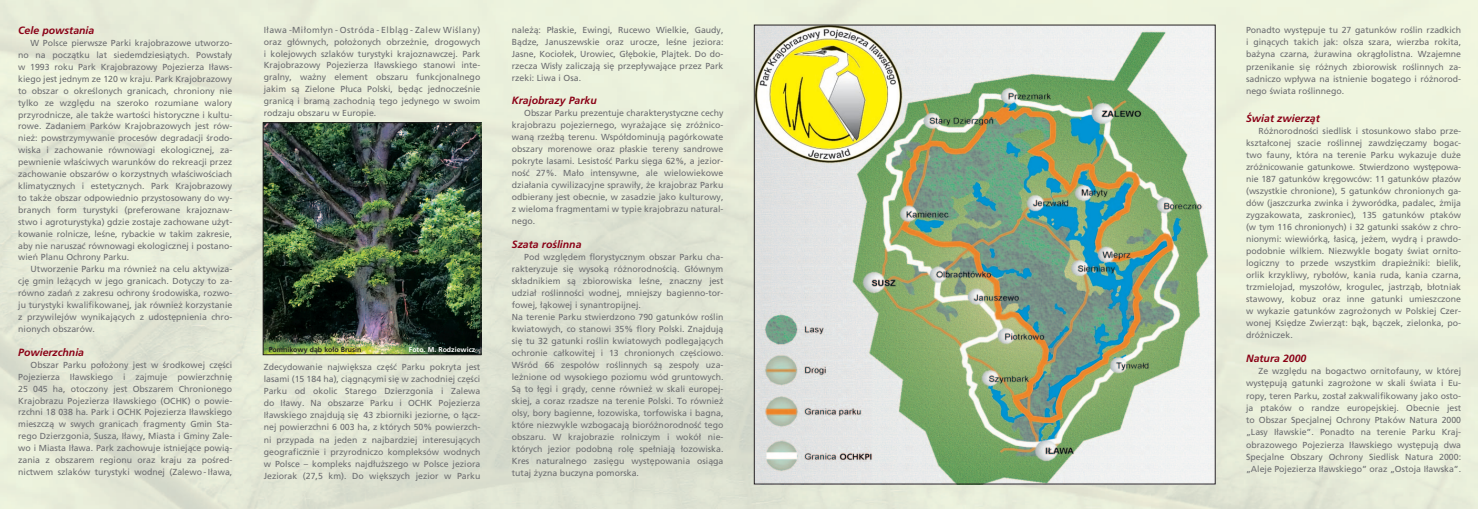
<style>
.page{position:relative;width:1478px;height:509px;background:#fff}
.page>*{position:absolute;margin:0;border:0;box-sizing:border-box;transform-origin:0 0}
.t1{font:italic 700 10.5px "Pfrutiger";color:#8a0116}
.t2{font:8.75px/12px "Pfrutiger Roman";color:#6c6d70;text-align:justify}
.t3{font:700 7px "Pfrutiger";color:#231f20}
.t4{font:700 7px "Pfrutiger";color:#fff}
</style>
<div class="page">
<img style="left:0;top:0;width:1478px;height:508px">
<img style="left:756px;top:27px;width:457px;height:455px">
<img style="left:265px;top:124px;width:214px;height:229px">
<div style="left:263px;top:122px;width:218px;height:233px;border:1px solid #231f20"></div>
<p class="t1" style="left:18px;top:27px;width:78px">Cele powstania</p>
<p class="t2" style="left:18px;top:38px;width:216px;text-indent:12px">W Polsce pierwsze Parki krajobrazowe utworzo&shy;no na poczàtku lat siedemdziesiàtych. Powsta∏y w 1993 roku Park Krajobrazowy Pojezierza I∏aws&shy;kiego jest jednym ze 120 w kraju. Park Krajobrazowy to obszar o okreÊlonych granicach, chroniony nie tylko ze wzgl´du na szeroko rozumiane walory przyrodnicze, ale tak˝e wartoÊci historyczne i kultu&shy;rowe. Zadaniem Parków Krajobrazowych jest rów&shy;nie˝: powstrzymywanie procesów degradacji Êrodo&shy;wiska i zachowanie równowagi ekologicznej, za&shy;pewnienie w∏aÊciwych warunków do rekreacji przez zachowanie obszarów o korzystnych w∏aÊciwoÊciach klimatycznych i estetycznych. Park Krajobrazowy to tak˝e obszar odpowiednio przystosowany do wy&shy;branych form turystyki (preferowane krajoznaw&shy;stwo i agroturystyka) gdzie zostaje zachowane u˝yt&shy;kowanie rolnicze, leÊne, rybackie w takim zakresie, aby nie naruszaç równowagi ekologicznej i postano&shy;wieƒ Planu Ochrony Parku.</p>
<p class="t2" style="left:18px;top:264px;width:216px;text-indent:12px">Utworzenie Parku ma równie˝ na celu aktywiza&shy;cj´ gmin le˝àcych w jego granicach. Dotyczy to za&shy;równo zadaƒ z zakresu ochrony Êrodowiska, rozwo&shy;ju turystyki kwalifikowanej, jak równie˝ korzystanie z przywilejów wynikajàcych z udost´pnienia chro&shy;nionych obszarów.</p>
<p class="t1" style="left:18px;top:348px;width:67px">Powierzchnia</p>
<p class="t2" style="left:18px;top:359px;width:216px;text-indent:12px">Obszar Parku po∏o˝ony jest w Êrodkowej cz´Êci Pojezierza I∏awskiego i zajmuje powierzchni´ 25 045 ha, otoczony jest Obszarem Chronionego Krajobrazu Pojezierza I∏awskiego (OCHK) o powie&shy;rzchni 18 038 ha. Park i OCHK Pojezierza I∏awskiego mieszczà w swych granicach fragmenty Gmin Sta&shy;rego Dzierzgonia, Susza, I∏awy, Miasta i Gminy Zale&shy;wo i Miasta I∏awa. Park zachowuje istniejàce powià&shy;zania z obszarem regionu oraz kraju za poÊred&shy;nictwem szlaków turystyki wodnej (Zalewo - I∏awa,</p>
<p class="t2" style="left:264px;top:25px;width:218px">I∏awa -Mi∏om∏yn - Ostróda - Elblàg - Zalew WiÊlany) oraz g∏ównych, po∏o˝onych obrze˝nie, drogowych i kolejowych szlaków turystyki krajoznawczej. Park Krajobrazowy Pojezierza I∏awskiego stanowi inte&shy;gralny, wa˝ny element obszaru funkcjonalnego jakim sà Zielone P∏uca Polski, b´dàc jednoczeÊnie granicà i bramà zachodnià tego jedynego w swoim rodzaju obszaru w Europie.</p>
<p class="t3" style="left:269px;top:346px;width:94px">Pomnikowy dàb ko∏o Brusin</p>
<p class="t4" style="left:409px;top:346px;width:68px">Foto. M. Rodziewicz</p>
<p class="t2" style="left:264px;top:361px;width:218px">Zdecydowanie najwi´ksza cz´Êç Parku pokryta jest lasami (15 184 ha), ciàgnàcymi si´ w zachodniej cz´Êci Parku od okolic Starego Dzierzgonia i Zalewa do I∏awy. Na obszarze Parku i OCHK Pojezierza I∏awskiego znajdujà si´ 43 zbiorniki jeziorne, o ∏àcz&shy;nej powierzchni 6 003 ha, z których 50% powierzch&shy;ni przypada na jeden z najbardziej interesujàcych geograficznie i przyrodniczo kompleksów wodnych w Polsce – kompleks najd∏u˝szego w Polsce jeziora Jeziorak (27,5 km). Do wi´kszych jezior w Parku</p>
<p class="t2" style="left:512px;top:25px;width:213px">nale˝à: P∏askie, Ewingi, Rucewo Wielkie, Gaudy, Bàdze, Januszewskie oraz urocze, leÊne jeziora:<br>Jasne, Kocio∏ek, Urowiec, G∏´bokie, Plajtek. Do do&shy;rzecza Wis∏y zaliczajà si´ przep∏ywajàce przez Park rzeki: Liwa i Osa.</p>
<p class="t1" style="left:512px;top:97px;width:86px">Krajobrazy Parku</p>
<p class="t2" style="left:512px;top:108px;width:213px;text-indent:12px">Obszar Parku prezentuje charakterystyczne cechy krajobrazu pojeziernego, wyra˝ajàce si´ zró˝nico&shy;wanà rzeêbà terenu. Wspó∏dominujà pagórkowate obszary morenowe oraz p∏askie tereny sandrowe pokryte lasami. LesistoÊç Parku si´ga 62%, a jezior&shy;noÊç 27%. Ma∏o intensywne, ale wielowiekowe dzia∏ania cywilizacyjne sprawi∏y, ˝e krajobraz Parku odbierany jest obecnie, w zasadzie jako kulturowy, z wieloma fragmentami w typie krajobrazu natural&shy;nego.</p>
<p class="t1" style="left:512px;top:240px;width:71px">Szata roÊlinna</p>
<p class="t2" style="left:512px;top:251px;width:213px;text-align:left;text-indent:12px">Pod wzgl´dem florystycznym obszar Parku cha&shy;rakteryzuje si´ wysokà ró˝norodnoÊcià. G∏ównym sk∏adnikiem sà zbiorowiska leÊne, znaczny jest udzia∏ roÊlinnoÊci wodnej, mniejszy bagienno-tor&shy;fowej, ∏àkowej i synantropijnej.<br>Na terenie Parku stwierdzono 790 gatunków roÊlin kwiatowych, co stanowi 35% flory Polski. Znajdujà si´ tu 32 gatunki roÊlin kwiatowych podlegajàcych ochronie ca∏kowitej i 13 chronionych cz´Êciowo.<br>WÊród 66 zespo∏ów roÊlinnych sà zespo∏y uza&shy;le˝nione od wysokiego poziomu wód gruntowych.<br>Sà to ∏´gi i gràdy, cenne równie˝ w skali europej&shy;skiej, a coraz rzadsze na terenie Polski. To równie˝ olsy, bory bagienne, ∏ozowiska, torfowiska i bagna, które niezwykle wzbogacajà bioró˝norodnoÊç tego obszaru. W krajobrazie rolniczym i wokó∏ nie&shy;których jezior podobnà rol´ spe∏niajà ∏ozowiska.<br>Kres naturalnego zasi´gu wyst´powania osiàga tutaj ˝yzna buczyna pomorska.</p>
<p class="t2" style="left:1246px;top:24px;width:217px;line-height:12.2px">Ponadto wyst´puje tu 27 gatunków roÊlin rzadkich i ginàcych takich jak: olsza szara, wierzba rokita, ba˝yna czarna, ˝urawina okràg∏olistna. Wzajemne przenikanie si´ ró˝nych zbiorowisk roÊlinnych za&shy;sadniczo wp∏ywa na istnienie bogatego i ró˝norod&shy;nego Êwiata roÊlinnego.</p>
<p class="t1" style="left:1246px;top:114px;width:75px">Âwiat zwierzàt</p>
<p class="t2" style="left:1246px;top:126px;width:217px;text-indent:12px">Ró˝norodnoÊci siedlisk i stosunkowo s∏abo prze&shy;kszta∏conej szacie roÊlinnej zawdzi´czamy bogac&shy;two fauny, która na terenie Parku wykazuje du˝e zró˝nicowanie gatunkowe. Stwierdzono wyst´powa&shy;nie 187 gatunków kr´gowców: 11 gatunków p∏azów (wszystkie chronione), 5 gatunków chronionych ga&shy;dów (jaszczurka zwinka i ˝yworódka, padalec, ˝mija zygzakowata, zaskroniec), 135 gatunków ptaków (w tym 116 chronionych) i 32 gatunki ssaków z chro&shy;nionymi: wiewiórkà, ∏asicà, je˝em, wydrà i prawdo&shy;podobnie wilkiem. Niezwykle bogaty Êwiat ornito&shy;logiczny to przede wszystkim drapie˝niki: bielik, orlik krzykliwy, rybo∏ów, kania ruda, kania czarna, trzmielojad, myszo∏ów, krogulec, jastrzàb, b∏otniak stawowy, kobuz oraz inne gatunki umieszczone w wykazie gatunków zagro˝onych w Polskiej Czer&shy;wonej Ksi´dze Zwierzàt: bàk, bàczek, zielonka, po&shy;dró˝niczek.</p>
<p class="t1" style="left:1246px;top:354px;width:62px">Natura 2000</p>
<p class="t2" style="left:1246px;top:365px;width:217px;line-height:12.2px;text-indent:12px">Ze wzgl´du na bogactwo ornitofauny, w której wyst´pujà gatunki zagro˝one w skali Êwiata i Eu&shy;ropy, teren Parku, zosta∏ zakwalifikowany jako osto&shy;ja ptaków o randze europejskiej. Obecnie jest to Obszar Specjalnej Ochrony Ptaków Natura 2000 „Lasy I∏awskie”. Ponadto na terenie Parku Kraj&shy;obrazowego Pojezierza I∏awskiego wyst´pujà dwa Specjalne Obszary Ochrony Siedlisk Natura 2000: „Aleje Pojezierza I∏awskiego” oraz „Ostoja I∏awska”.</p>
</div>
